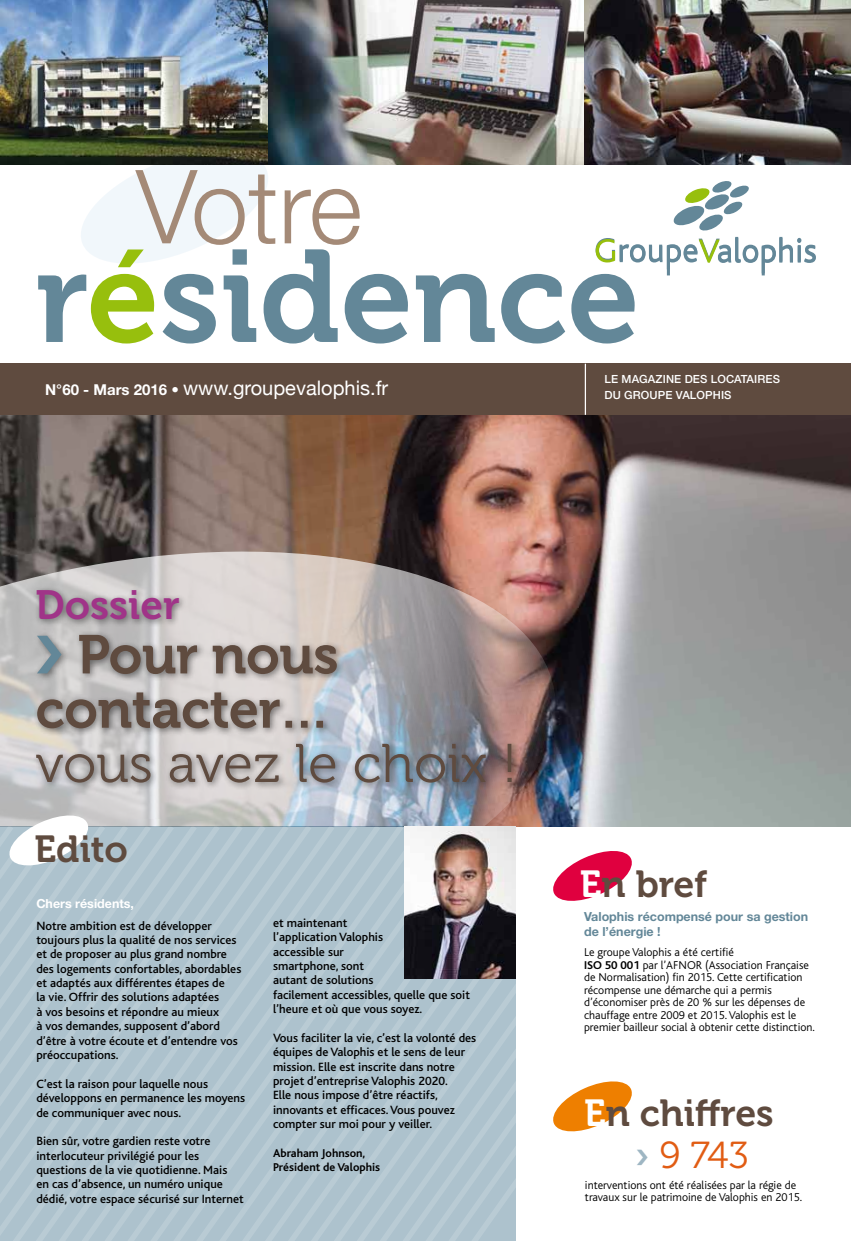
<style>
.page{position:relative;width:851px;height:1241px;background:#fff}
.page>*{position:absolute;margin:0;border:0;box-sizing:border-box;transform-origin:0 0}
.t1{font:130.38px "Museo 700";color:#638798}
.t2{font:300 102.5px "Helvetica Neue";letter-spacing:-.01em;color:#a48a77}
.t3{font:54.25px/54.2px "Museo 700";letter-spacing:-.01em;color:#5f4b3f;text-align:right}
.t4{font:54.25px "Museo 300";color:#5f4b3f}
.t5{font:40.62px "Museo 700";color:#a03488}
.t6{font:37.5px "Museo 700";color:#5f4b3f}
.t7{font:37.5px "Museo 300";color:#e15c13}
.t8{font:20px "Helvetica Neue";color:#fff}
.t9{font:500 12.5px/14.4px "Bliss";color:#000}
.t10{font:700 12.5px/15px "Helvetica Neue";color:#638798}
.t11{font:700 12.5px "Helvetica Neue";color:#fff}
.t12{font:300 11.88px/12.5px "Kl Bliss";color:#000}
.t13{font:700 11.88px/14.4px "Bliss";color:#000}
.t14{font:500 11.25px/16.2px "Helvetica Neue";letter-spacing:.01em;color:#fff}
.s1{color:#97bf0d}
.s2{font-weight:700;font-size:15px}
.s3{color:#fff}
.s4{font-weight:700}
.s5{font-family:"Museo 700";color:#9eb6c3}
</style>
<div class="page">
<img style="left:0;top:414px;width:850px;height:412px">
<img style="left:0;top:526px;width:571px;height:464px">
<svg style="left:133px;top:826px;width:7px;height:414px"></svg>
<svg style="left:140px;top:826px;width:23px;height:414px"></svg>
<svg style="left:163px;top:826px;width:23px;height:414px"></svg>
<svg style="left:186px;top:826px;width:23px;height:414px"></svg>
<svg style="left:209px;top:826px;width:23px;height:414px"></svg>
<svg style="left:232px;top:826px;width:23px;height:414px"></svg>
<svg style="left:255px;top:826px;width:23px;height:414px"></svg>
<svg style="left:278px;top:826px;width:22px;height:414px"></svg>
<svg style="left:300px;top:826px;width:23px;height:414px"></svg>
<svg style="left:323px;top:826px;width:23px;height:414px"></svg>
<svg style="left:346px;top:826px;width:23px;height:414px"></svg>
<svg style="left:369px;top:826px;width:23px;height:414px"></svg>
<svg style="left:392px;top:826px;width:23px;height:414px"></svg>
<svg style="left:415px;top:978px;width:100px;height:262px"></svg>
<svg style="left:92px;top:826px;width:41px;height:414px"></svg>
<svg style="left:79px;top:164px;width:190px;height:99px"></svg>
<svg style="left:0;top:812px;width:92px;height:428px"></svg>
<img style="left:0;top:0;width:268px;height:164px">
<img style="left:268px;top:0;width:582px;height:164px">
<div style="left:0;top:363px;width:850px;height:51px;background:#5f4b3f"></div>
<hr style="left:584px;top:363px;width:2px;height:52px;background:#fff">
<img style="left:404px;top:826px;width:111px;height:152px">
<svg style="left:549px;top:848px;width:83px;height:55px"></svg>
<svg style="left:553px;top:1081px;width:79px;height:51px"></svg>
<svg style="left:673px;top:181px;width:76px;height:50px"></svg>
<svg style="left:595px;top:237px;width:220px;height:38px"></svg>
<div style="left:32px;top:585px;width:488px;height:205px;background:#000;opacity:.5"></div>
<svg style="left:37px;top:635px;width:25px;height:38px"></svg>
<h2 class="t2" style="left:136px;top:144px;width:228px">Votre</h2>
<h1 class="t1" style="left:35px;top:224px;width:605px">r<span class="s1">é</span>sidence</h1>
<h3 class="t8" style="left:45px;top:373px;width:344px"><span class="s2">N°60 - Mars 2016 •</span> www.groupevalophis.fr</h3>
<p class="t14" style="left:604px;top:370px;width:177px">LE MAGAZINE DES LOCATAIRES<br>DU GROUPE VALOPHIS</p>
<h3 class="t5" style="left:35px;top:582px;width:146px">Dossier</h3>
<h3 class="t3" style="left:35px;top:628px;width:305px">Pour nous contacter…</h3>
<h3 class="t4" style="left:35px;top:734px;width:483px">vous avez le choix !</h3>
<h3 class="t6" style="left:35px;top:827px;width:95px">Edito</h3>
<p class="t11" style="left:36px;top:895px;width:99px">Chers résidents,</p>
<p class="t9" style="left:36px;top:918px;width:206px">Notre ambition est de développer toujours plus la qualité de nos services et de proposer au plus grand nombre des logements confortables, abordables et adaptés aux différentes étapes de<br>la vie. Offrir des solutions adaptées<br>à vos besoins et répondre au mieux<br>à vos demandes, supposent d’abord d’être à votre écoute et d’entendre vos préoccupations.</p>
<p class="t9" style="left:36px;top:1076px;width:210px">C’est la raison pour laquelle nous développons en permanence les moyens de communiquer avec nous.</p>
<p class="t9" style="left:36px;top:1134px;width:209px">Bien sûr, votre gardien reste votre interlocuteur privilégié pour les questions de la vie quotidienne. Mais<br>en cas d’absence, un numéro unique dédié, votre espace sécurisé sur Internet</p>
<p class="t9" style="left:273px;top:915px;width:198px">et maintenant<br>l’application Valophis<br>accessible sur<br>smartphone, sont<br>autant de solutions<br>facilement accessibles, quelle que soit l’heure et où que vous soyez.</p>
<p class="t9" style="left:273px;top:1030px;width:205px">Vous faciliter la vie, c’est la volonté des équipes de Valophis et le sens de leur mission. Elle est inscrite dans notre projet d’entreprise Valophis 2020.<br>Elle nous impose d’être réactifs, innovants et efficaces. Vous pouvez compter sur moi pour y veiller.</p>
<p class="t13" style="left:273px;top:1145px;width:109px">Abraham Johnson,<br>Président de Valophis</p>
<h3 class="t6" style="left:580px;top:862px;width:129px"><span class="s3">E</span>n bref</h3>
<p class="t10" style="left:584px;top:909px;width:226px">Valophis récompensé pour sa gestion de l’énergie !</p>
<p class="t12" style="left:584px;top:945px;width:232px">Le groupe Valophis a été certifié<br><span class="s4">ISO 50 001</span> par l’AFNOR (Association Française de Normalisation) fin 2015. Cette certification récompense une démarche qui a permis d’économiser près de 20 % sur les dépenses de chauffage entre 2009 et 2015. Valophis est le premier bailleur social à obtenir cette distinction.</p>
<h3 class="t6" style="left:584px;top:1092px;width:191px"><span class="s3">E</span>n chiffres</h3>
<h3 class="t7" style="left:634px;top:1134px;width:115px"><span class="s5">›</span> 9 743</h3>
<p class="t12" style="left:585px;top:1178px;width:219px">interventions ont été réalisées par la régie de travaux sur le patrimoine de Valophis en 2015.</p>
</div>
